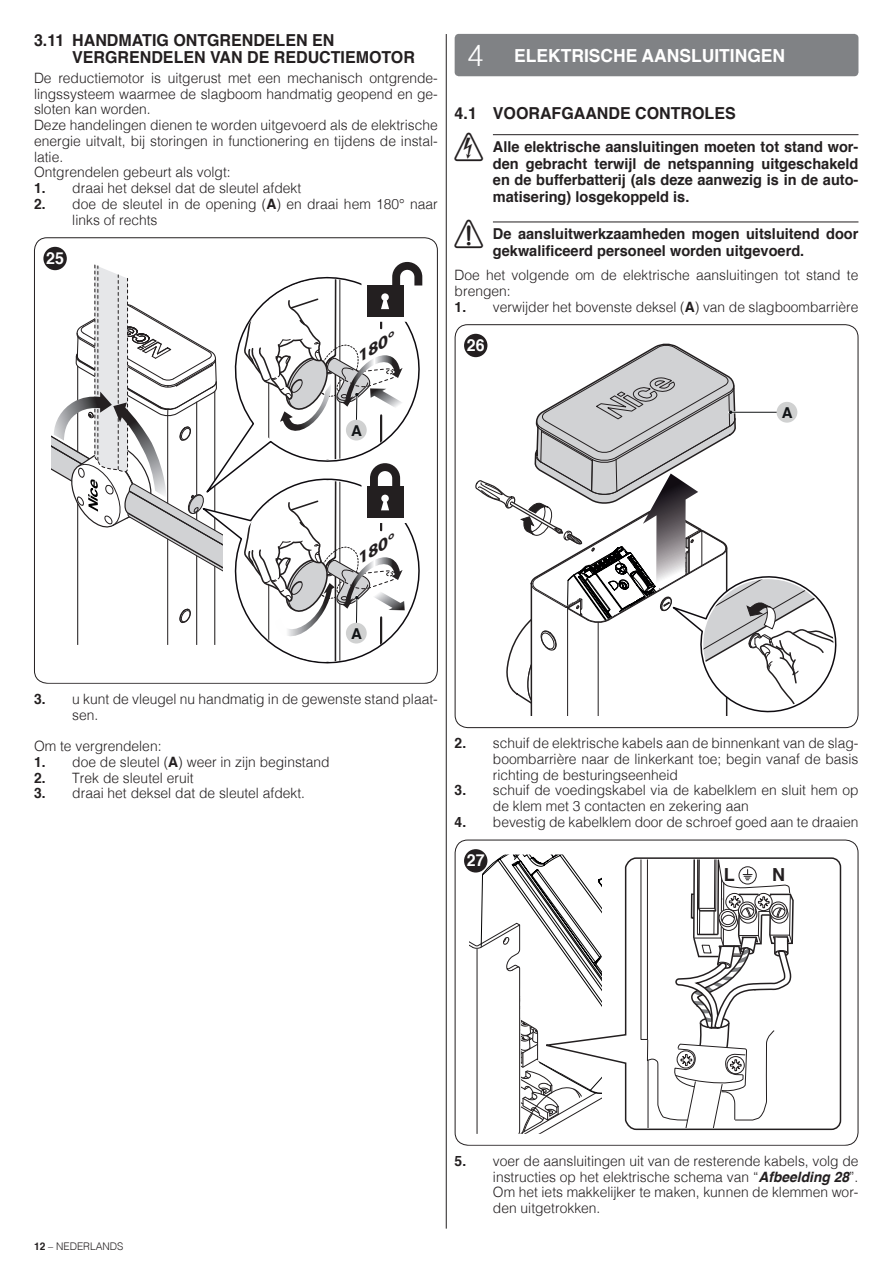
<style>
.page{position:relative;width:893px;height:1263px;background:#fff}
.page>*{position:absolute;margin:0;border:0;box-sizing:border-box;transform-origin:0 0}
.t1{font:700 18px "Helvetica";color:#fff}
.t2{font:700 18px "Helvetica";color:#231f20}
.t3{font:700 16.5px/16.5px "Helvetica";color:#231f20}
.t4{font:700 16.5px "Helvetica";color:#fff}
.t5{font:italic 700 15.6px "Myriad Pro";color:#231f20;scale:1.33 1}
.t6{font:700 15px/16.5px "Helvetica";color:#231f20;text-align:justify}
.t7{font:700 15px "Helvetica";color:#111416}
.t8{font:300 14.25px/15.8px "Helvetica";color:#231f20}
.t9{font:300 10.5px "Helvetica";color:#231f20}
.s1{font-weight:700}
.s2{font-weight:300;font-size:30px}
.s3{font-family:"NICE Simboli";font-weight:400;font-size:28.5px}
.s4{font-weight:700;font-style:italic}
</style>
<div class="page">
<svg style="left:50px;top:261px;width:373px;height:403px"></svg>
<div style="left:37px;top:243px;width:398px;height:440px;border:11px solid #fff;border-radius:7px"></div>
<div style="left:43px;top:247px;width:24px;height:23px;background:#231f20;border-radius:50%"></div>
<hr style="left:446px;top:34px;width:1px;height:1194px;background:#231f20">
<hr style="left:493px;top:134px;width:365px;height:1px;background:#231f20">
<hr style="left:493px;top:222px;width:365px;height:1px;background:#231f20">
<div style="left:455px;top:34px;width:403px;height:42px;background:#808285;border-radius:4px"></div>
<svg style="left:476px;top:344px;width:361px;height:371px"></svg>
<div style="left:458px;top:329px;width:398px;height:398px;border:11px solid #fff;border-radius:7px"></div>
<div style="left:464px;top:334px;width:23px;height:23px;background:#231f20;border-radius:50%"></div>
<svg style="left:470px;top:856px;width:372px;height:276px"></svg>
<div style="left:458px;top:844px;width:398px;height:300px;border:11px solid #fff;border-radius:7px"></div>
<div style="left:464px;top:849px;width:23px;height:23px;background:#231f20;border-radius:50%"></div>
<p class="t3" style="left:72px;top:33px;width:344px;text-indent:-38px">3.11 HANDMATIG ONTGRENDELEN EN<br>VERGRENDELEN VAN DE REDUCTIEMOTOR</p>
<p class="t8" style="left:34px;top:69px;width:405px">De reductiemotor is uitgerust met een mechanisch ontgrende&shy;lingssysteem waarmee de slagboom handmatig geopend en ge&shy;sloten kan worden.<br>Deze handelingen dienen te worden uitgevoerd als de elektrische energie uitvalt, bij storingen in functionering en tijdens de instal&shy;latie.<br>Ontgrendelen gebeurt als volgt:</p>
<p class="t8" style="left:34px;top:179px;width:269px"><span class="s1">1.</span> draai het deksel dat de sleutel afdekt</p>
<p class="t8" style="left:72px;top:195px;width:367px;text-indent:-38px"><span class="s1">2.</span> doe de sleutel in de opening (<span class="s1">A</span>) en draai hem 180° naar links of rechts</p>
<p class="t4" style="left:46px;top:244px;width:19px">25</p>
<p class="t5" style="left:351px;top:351px;width:33px;rotate:-30deg">180°</p>
<p class="t1" style="left:467px;top:41px;width:319px"><span class="s2">4</span> ELEKTRISCHE AANSLUITINGEN</p>
<p class="t3" style="left:455px;top:105px;width:283px">4.1 VOORAFGAANDE CONTROLES</p>
<p class="t6" style="left:493px;top:139px;width:367px;text-indent:-38px"><span class="s3">f</span> Alle elektrische aansluitingen moeten tot stand wor&shy;den gebracht terwijl de netspanning uitgeschakeld en de bufferbatterij (als deze aanwezig is in de auto&shy;matisering) losgekoppeld is.</p>
<p class="t6" style="left:493px;top:226px;width:367px;text-indent:-38px"><span class="s3">a</span> De aansluitwerkzaamheden mogen uitsluitend door gekwalificeerd personeel worden uitgevoerd.</p>
<p class="t8" style="left:455px;top:266px;width:405px">Doe het volgende om de elektrische aansluitingen tot stand te brengen:</p>
<p class="t8" style="left:455px;top:298px;width:405px"><span class="s1">1.</span> verwijder het bovenste deksel (<span class="s1">A</span>) van de slagboombarrière</p>
<p class="t4" style="left:467px;top:331px;width:19px">26</p>
<p class="t7" style="left:351px;top:418px;width:12px">A</p>
<p class="t7" style="left:782px;top:400px;width:12px">A</p>
<p class="t5" style="left:351px;top:553px;width:33px;rotate:-30deg">180°</p>
<p class="t7" style="left:351px;top:621px;width:12px">A</p>
<p class="t8" style="left:72px;top:690px;width:367px;text-indent:-38px"><span class="s1">3.</span> u kunt de vleugel nu handmatig in de gewenste stand plaat&shy;sen.</p>
<p class="t8" style="left:34px;top:737px;width:129px">Om te vergrendelen:</p>
<p class="t8" style="left:34px;top:753px;width:297px"><span class="s1">1.</span> doe de sleutel (<span class="s1">A</span>) weer in zijn beginstand</p>
<p class="t8" style="left:34px;top:769px;width:161px"><span class="s1">2.</span> Trek de sleutel eruit</p>
<p class="t8" style="left:34px;top:784px;width:273px"><span class="s1">3.</span> draai het deksel dat de sleutel afdekt.</p>
<p class="t8" style="left:493px;top:734px;width:367px;text-align:justify;text-indent:-38px"><span class="s1">2.</span> schuif de elektrische kabels aan de binnenkant van de slag&shy;boombarrière naar de linkerkant toe; begin vanaf de basis richting de besturingseenheid</p>
<p class="t8" style="left:493px;top:781px;width:367px;text-indent:-38px"><span class="s1">3.</span> schuif de voedingskabel via de kabelklem en sluit hem op de klem met 3 contacten en zekering aan</p>
<p class="t8" style="left:455px;top:813px;width:405px"><span class="s1">4.</span> bevestig de kabelklem door de schroef goed aan te draaien</p>
<p class="t2" style="left:724px;top:860px;width:12px">L</p>
<p class="t2" style="left:772px;top:860px;width:14px">N</p>
<p class="t4" style="left:467px;top:847px;width:19px">27</p>
<p class="t9" style="left:34px;top:1237px;width:91px"><span class="s1">12</span> – NEDERLANDS</p>
<p class="t8" style="left:493px;top:1152px;width:367px;text-align:justify;text-indent:-38px"><span class="s1">5.</span> voer de aansluitingen uit van de resterende kabels, volg de instructies op het elektrische schema van “<span class="s4">Afbeelding 28</span>”.<br>Om het iets makkelijker te maken, kunnen de klemmen wor&shy;den uitgetrokken.</p>
</div>
